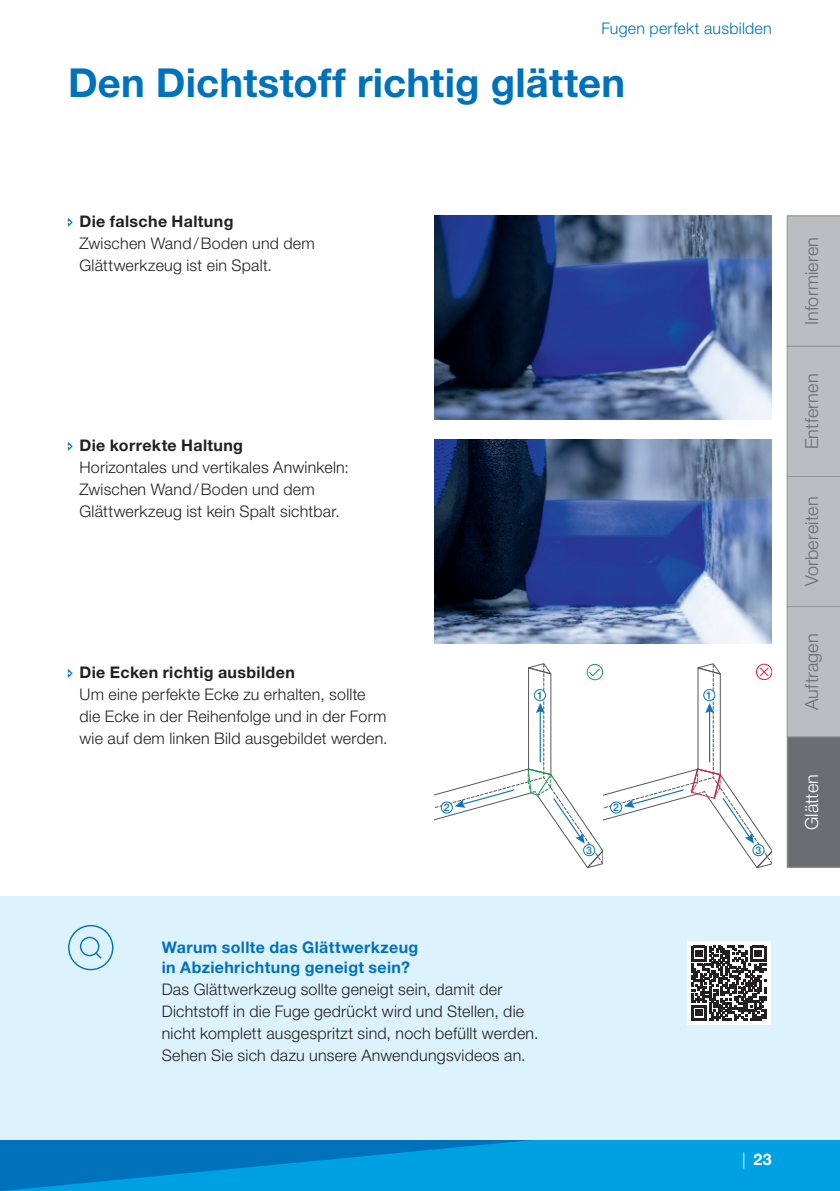
<style>
.page{position:relative;width:840px;height:1191px;background:#fff}
.page>*{position:absolute;margin:0;border:0;box-sizing:border-box;transform-origin:0 0}
.t1{font:700 40px "Helvetica Neue LT Pro";letter-spacing:.005em;color:#0072bc}
.t2{font:300 18px "Helvetica Neue LT Pro";letter-spacing:.01em;color:#6c6d70}
.t3{font:300 18px "Helvetica Neue LT Pro";color:#fff}
.t4{font:300 16px/22px "Helvetica Neue LT Pro";letter-spacing:.015em;color:#231f20}
.t5{font:700 16px "Helvetica Neue LT Pro";letter-spacing:.025em;color:#231f20}
.t6{font:700 16px/20px "Helvetica Neue LT Pro";letter-spacing:.02em;color:#0072bc}
.t7{font:300 16px "Helvetica Neue LT Pro";letter-spacing:.015em;color:#0072bc}
.t8{font:700 16px "Helvetica Neue LT Pro";color:#fff}
.t9{font:500 10.4px "Helvetica Neue LT Pro";color:#1074bc}
.s1{font-weight:300}
</style>
<div class="page">
<svg style="left:0;top:1140px;width:839px;height:51px;background:#0092d6"></svg>
<div style="left:0;top:896px;width:839px;height:244px;background:#dcf2fc"></div>
<img style="left:434px;top:439px;width:337px;height:204px">
<img style="left:434px;top:215px;width:337px;height:205px">
<div style="left:80px;top:936px;width:19px;height:20px;border:1px solid #0072bc;border-radius:50%"></div>
<svg style="left:94px;top:951px;width:8px;height:8px"></svg>
<div style="left:68px;top:925px;width:45px;height:45px;border:1px solid #0072bc;border-radius:50%"></div>
<div style="left:686px;top:941px;width:84px;height:84px;background:#fff"></div>
<svg style="left:691px;top:945px;width:74px;height:76px"></svg>
<svg style="left:786px;top:215px;width:53px;height:652px;background:#acadb0"></svg>
<svg style="left:434px;top:663px;width:337px;height:204px"></svg>
<p class="t7" style="left:601px;top:19px;width:172px">Fugen perfekt ausbilden</p>
<h1 class="t1" style="left:68px;top:58px;width:558px">Den Dichtstoff richtig glätten</h1>
<p class="t5" style="left:79px;top:211px;width:155px">Die falsche Haltung</p>
<p class="t4" style="left:79px;top:232px;width:237px">Zwischen Wand/Boden und dem<br>Glättwerkzeug ist ein Spalt.</p>
<p class="t5" style="left:79px;top:435px;width:165px">Die korrekte Haltung</p>
<p class="t4" style="left:79px;top:456px;width:271px">Horizontales und vertikales Anwinkeln:<br>Zwischen Wand/Boden und dem<br>Glättwerkzeug ist kein Spalt sichtbar.</p>
<p class="t5" style="left:79px;top:662px;width:217px">Die Ecken richtig ausbilden</p>
<p class="t4" style="left:79px;top:683px;width:309px">Um eine perfekte Ecke zu erhalten, sollte die Ecke in der Reihenfolge und in der Form wie auf dem linken Bild ausgebildet werden.</p>
<p class="t9" style="left:443px;top:801px;width:7px">2</p>
<p class="t9" style="left:536px;top:689px;width:7px">1</p>
<p class="t6" style="left:162px;top:936px;width:258px">Warum sollte das Glättwerkzeug in Abziehrichtung geneigt sein?</p>
<p class="t4" style="left:162px;top:977px;width:378px">Das Glättwerkzeug sollte geneigt sein, damit der Dichtstoff in die Fuge gedrückt wird und Stellen, die nicht komplett ausgespritzt sind, noch befüllt werden.<br>Sehen Sie sich dazu unsere Anwendungsvideos an.</p>
<p class="t9" style="left:586px;top:844px;width:7px">3</p>
<p class="t9" style="left:612px;top:801px;width:7px">2</p>
<p class="t9" style="left:706px;top:689px;width:7px">1</p>
<p class="t9" style="left:755px;top:844px;width:7px">3</p>
<p class="t2" style="left:800px;top:325px;width:89px;rotate:-90deg">Informieren</p>
<p class="t2" style="left:800px;top:449px;width:77px;rotate:-90deg">Entfernen</p>
<p class="t2" style="left:800px;top:586px;width:91px;rotate:-90deg">Vorbereiten</p>
<p class="t2" style="left:800px;top:710px;width:78px;rotate:-90deg">Auftragen</p>
<p class="t3" style="left:800px;top:830px;width:57px;rotate:-90deg">Glätten</p>
<p class="t8" style="left:741px;top:1149px;width:31px"><span class="s1">|</span> 23</p>
</div>
